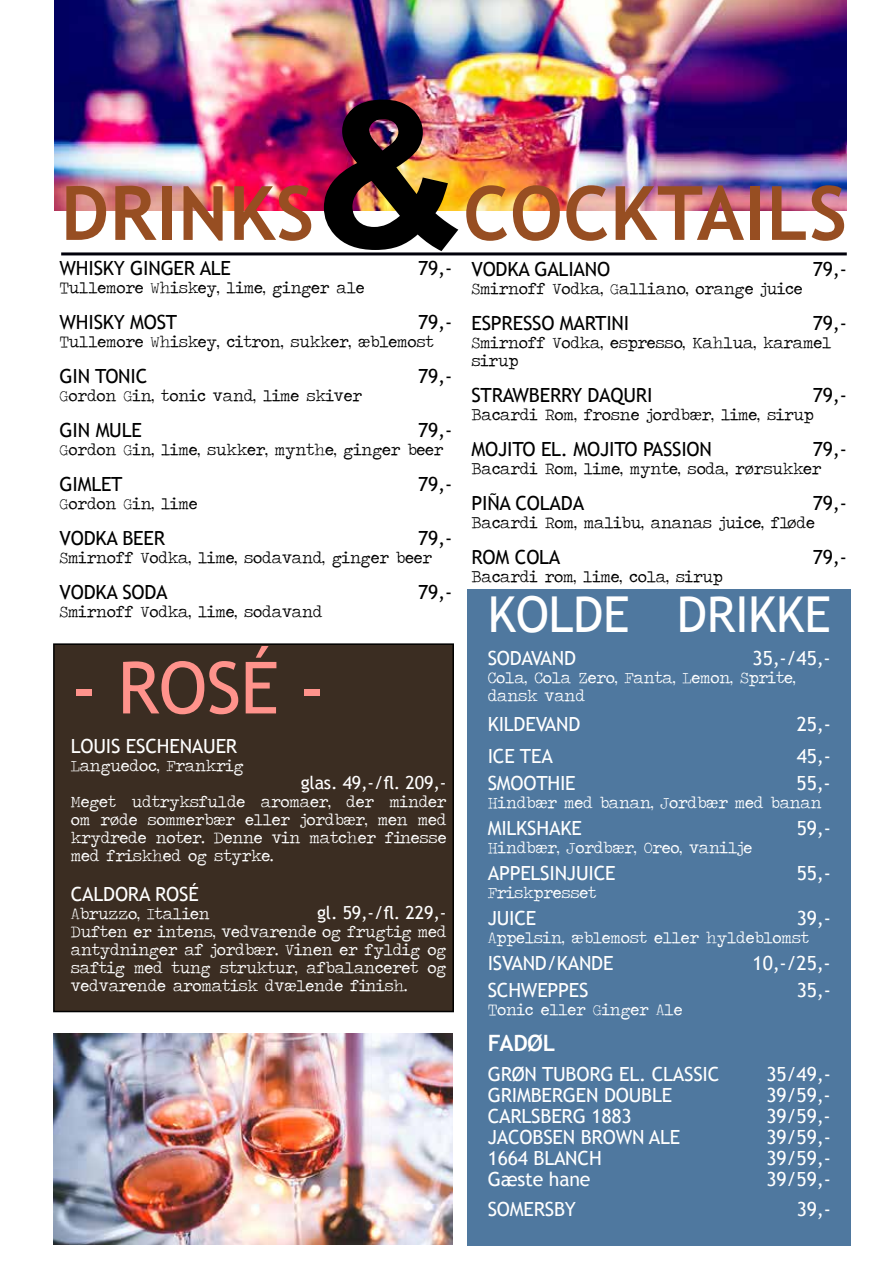
<style>
.page{position:relative;width:893px;height:1263px;background:#fff}
.page>*{position:absolute;margin:0;border:0;box-sizing:border-box;transform-origin:0 0}
.t1{font:700 203.1px "Arial";color:#000}
.t2{font:700 75px "Trebuchet MS";letter-spacing:.01em;color:#974e22}
.t3{font:72px "Trebuchet MS";color:#ff938c}
.t4{font:49.5px "Trebuchet MS";letter-spacing:-.01em;color:#fff}
.t5{font:700 22.5px "Trebuchet MS";letter-spacing:-.01em;color:#fff}
.t6{font:19.5px "Trebuchet MS";letter-spacing:-.01em;color:#fff}
.t7{font:19.5px "Trebuchet MS";letter-spacing:-.01em;color:#000}
.t8{font:18px "Trebuchet MS";letter-spacing:-.01em;color:#fff}
.t9{font:16.5px/18px "Traveling Typewriter";letter-spacing:-.01em;color:#fff;text-align:justify}
.t10{font:16.5px/18px "Traveling Typewriter";letter-spacing:-.01em;color:#000}
</style>
<div class="page">
<div style="left:54px;top:644px;width:399px;height:367px;background:#3b2d22"></div>
<div style="left:53px;top:643px;width:401px;height:369px;border:2px solid #000"></div>
<div style="left:467px;top:589px;width:384px;height:657px;background:#4f789f"></div>
<hr style="left:61px;top:252px;width:786px;height:3px;background:#00000a">
<img style="left:54px;top:0;width:792px;height:210px">
<img style="left:53px;top:1033px;width:399px;height:211px">
<h1 class="t1" style="left:315px;top:42px;width:148px">&amp;</h1>
<h2 class="t2" style="left:61px;top:166px;width:255px">DRINKS</h2>
<h2 class="t2" style="left:463px;top:166px;width:385px">COCKTAILS</h2>
<p class="t7" style="left:471px;top:258px;width:140px">VODKA GALIANO</p>
<p class="t7" style="left:813px;top:258px;width:36px">79,-</p>
<p class="t10" style="left:471px;top:280px;width:333px">Smirnoff Vodka, Galliano, orange juice</p>
<p class="t7" style="left:471px;top:312px;width:159px">ESPRESSO MARTINI</p>
<p class="t7" style="left:813px;top:312px;width:36px">79,-</p>
<p class="t10" style="left:471px;top:334px;width:361px">Smirnoff Vodka, espresso, Kahlua, karamel sirup</p>
<p class="t7" style="left:471px;top:384px;width:182px">STRAWBERRY DAQURI</p>
<p class="t7" style="left:813px;top:384px;width:36px">79,-</p>
<p class="t10" style="left:471px;top:406px;width:344px">Bacardi Rom, frosne jordbær, lime, sirup</p>
<p class="t7" style="left:471px;top:438px;width:242px">MOJITO EL. MOJITO PASSION</p>
<p class="t7" style="left:813px;top:438px;width:36px">79,-</p>
<p class="t10" style="left:471px;top:460px;width:351px">Bacardi Rom, lime, mynte, soda, rørsukker</p>
<p class="t7" style="left:471px;top:492px;width:114px">PIÑA COLADA</p>
<p class="t7" style="left:813px;top:492px;width:36px">79,-</p>
<p class="t10" style="left:471px;top:514px;width:345px">Bacardi Rom, malibu, ananas juice, fløde</p>
<p class="t7" style="left:471px;top:546px;width:90px">ROM COLA</p>
<p class="t7" style="left:813px;top:546px;width:36px">79,-</p>
<p class="t10" style="left:471px;top:568px;width:253px">Bacardi rom, lime, cola, sirup</p>
<h3 class="t4" style="left:488px;top:585px;width:345px">KOLDE DRIKKE</h3>
<p class="t6" style="left:488px;top:647px;width:90px">SODAVAND</p>
<p class="t6" style="left:753px;top:647px;width:80px">35,-/45,-</p>
<p class="t9" style="left:488px;top:668px;width:309px">Cola, Cola Zero, Fanta, Lemon, Sprite, dansk vand</p>
<p class="t6" style="left:488px;top:713px;width:94px">KILDEVAND</p>
<p class="t6" style="left:797px;top:713px;width:36px">25,-</p>
<p class="t6" style="left:488px;top:744px;width:67px">ICE TEA</p>
<p class="t6" style="left:797px;top:744px;width:36px">45,-</p>
<p class="t6" style="left:488px;top:771px;width:90px">SMOOTHIE</p>
<p class="t6" style="left:797px;top:771px;width:36px">55,-</p>
<p class="t9" style="left:488px;top:793px;width:336px">Hindbær med banan, Jordbær med banan</p>
<p class="t6" style="left:488px;top:816px;width:96px">MILKSHAKE</p>
<p class="t6" style="left:797px;top:816px;width:36px">59,-</p>
<p class="t9" style="left:488px;top:838px;width:266px">Hindbær, Jordbær, Oreo, vanilje</p>
<p class="t6" style="left:488px;top:861px;width:129px">APPELSINJUICE</p>
<p class="t6" style="left:797px;top:861px;width:36px">55,-</p>
<p class="t9" style="left:488px;top:883px;width:110px">Friskpresset</p>
<p class="t6" style="left:488px;top:906px;width:50px">JUICE</p>
<p class="t6" style="left:797px;top:906px;width:36px">39,-</p>
<p class="t9" style="left:488px;top:928px;width:323px">Appelsin, æblemost eller hyldeblomst</p>
<p class="t6" style="left:488px;top:951px;width:127px">ISVAND/KANDE</p>
<p class="t6" style="left:753px;top:951px;width:80px">10,-/25,-</p>
<p class="t6" style="left:488px;top:978px;width:102px">SCHWEPPES</p>
<p class="t6" style="left:797px;top:978px;width:36px">35,-</p>
<p class="t9" style="left:488px;top:1000px;width:196px">Tonic eller Ginger Ale</p>
<h3 class="t5" style="left:488px;top:1028px;width:69px">FADØL</h3>
<p class="t6" style="left:488px;top:1062px;width:233px">GRØN TUBORG EL. CLASSIC</p>
<p class="t6" style="left:767px;top:1062px;width:66px">35/49,-</p>
<p class="t6" style="left:488px;top:1083px;width:186px">GRIMBERGEN DOUBLE</p>
<p class="t6" style="left:766px;top:1083px;width:66px">39/59,-</p>
<p class="t6" style="left:488px;top:1104px;width:145px">CARLSBERG 1883</p>
<p class="t6" style="left:766px;top:1104px;width:66px">39/59,-</p>
<p class="t6" style="left:488px;top:1125px;width:194px">JACOBSEN BROWN ALE</p>
<p class="t6" style="left:767px;top:1125px;width:66px">39/59,-</p>
<p class="t6" style="left:488px;top:1146px;width:116px">1664 BLANCH</p>
<p class="t6" style="left:767px;top:1146px;width:66px">39/59,-</p>
<p class="t6" style="left:488px;top:1167px;width:104px">Gæste hane</p>
<p class="t6" style="left:767px;top:1167px;width:66px">39/59,-</p>
<p class="t6" style="left:488px;top:1197px;width:90px">SOMERSBY</p>
<p class="t6" style="left:797px;top:1197px;width:36px">39,-</p>
<p class="t7" style="left:60px;top:256px;width:173px">WHISKY GINGER ALE</p>
<p class="t7" style="left:418px;top:256px;width:36px">79,-</p>
<p class="t10" style="left:60px;top:278px;width:307px">Tullemore Whiskey, lime, ginger ale</p>
<p class="t7" style="left:60px;top:310px;width:119px">WHISKY MOST</p>
<p class="t7" style="left:418px;top:310px;width:36px">79,-</p>
<p class="t10" style="left:60px;top:332px;width:376px">Tullemore Whiskey, citron, sukker, æblemost</p>
<p class="t7" style="left:60px;top:364px;width:89px">GIN TONIC</p>
<p class="t7" style="left:418px;top:364px;width:36px">79,-</p>
<p class="t10" style="left:60px;top:386px;width:304px">Gordon Gin, tonic vand, lime skiver</p>
<p class="t7" style="left:60px;top:418px;width:84px">GIN MULE</p>
<p class="t7" style="left:418px;top:418px;width:36px">79,-</p>
<p class="t10" style="left:60px;top:440px;width:385px">Gordon Gin, lime, sukker, mynthe, ginger beer</p>
<p class="t7" style="left:60px;top:472px;width:65px">GIMLET</p>
<p class="t7" style="left:418px;top:472px;width:36px">79,-</p>
<p class="t10" style="left:60px;top:494px;width:140px">Gordon Gin, lime</p>
<p class="t7" style="left:60px;top:526px;width:107px">VODKA BEER</p>
<p class="t7" style="left:418px;top:526px;width:36px">79,-</p>
<p class="t10" style="left:60px;top:548px;width:374px">Smirnoff Vodka, lime, sodavand, ginger beer</p>
<p class="t7" style="left:60px;top:580px;width:110px">VODKA SODA</p>
<p class="t7" style="left:418px;top:580px;width:36px">79,-</p>
<p class="t10" style="left:60px;top:602px;width:264px">Smirnoff Vodka, lime, sodavand</p>
<h3 class="t3" style="left:71px;top:645px;width:256px">- ROSÉ -</h3>
<p class="t6" style="left:71px;top:735px;width:168px">LOUIS ESCHENAUER</p>
<p class="t9" style="left:71px;top:756px;width:174px">Languedoc, Frankrig</p>
<p class="t8" style="left:301px;top:772px;width:147px">glas. 49,-/fl. 209,-</p>
<p class="t9" style="left:71px;top:792px;width:377px">Meget udtryksfulde aromaer, der minder om røde sommerbær eller jordbær, men med krydrede noter. Denne vin matcher finesse med friskhed og styrke.</p>
<p class="t6" style="left:71px;top:882px;width:129px">CALDORA ROSÉ</p>
<p class="t9" style="left:71px;top:904px;width:140px">Abruzzo, Italien</p>
<p class="t8" style="left:317px;top:902px;width:131px">gl. 59,-/fl. 229,-</p>
<p class="t9" style="left:71px;top:922px;width:377px">Duften er intens, vedvarende og frugtig med antydninger af jordbær. Vinen er fyldig og saftig med tung struktur, afbalanceret og vedvarende aromatisk dvælende finish.</p>
</div>
